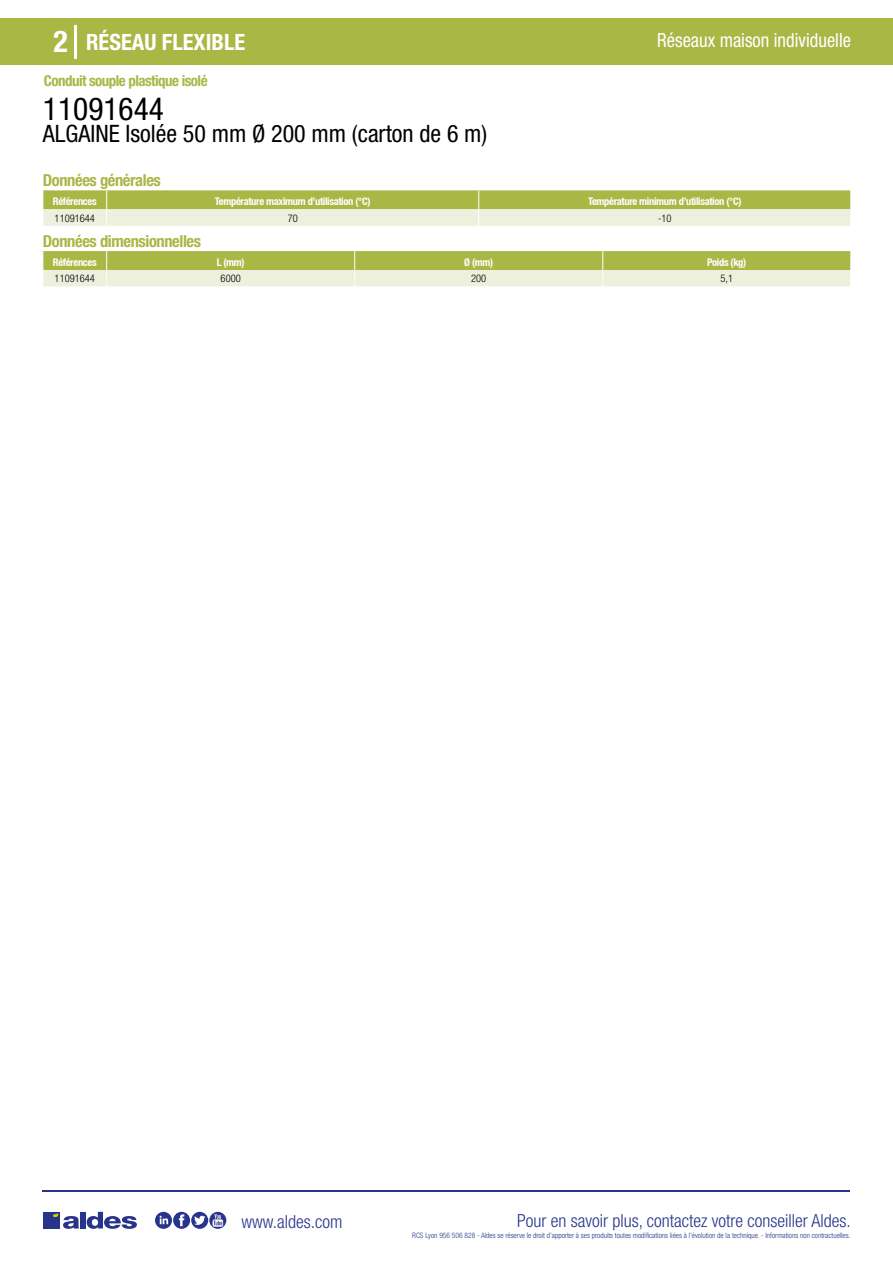
<style>
.page{position:relative;width:893px;height:1263px;background:#fff}
.page>*{position:absolute;margin:0;border:0;box-sizing:border-box;transform-origin:0 0}
.t1{font:condensed 31.5px "Helvetica Neue LT Std";color:#000}
.t2{font:700 condensed 30px "Helvetica Neue LT Std";color:#fff}
.t3{font:condensed 24px "Helvetica Neue LT Std";color:#000}
.t4{font:700 condensed 22.5px "Helvetica Neue LT Std";color:#fff}
.t5{font:condensed 19.5px "Helvetica Neue LT Std";color:#fff;scale:.95 1}
.t6{font:300 condensed 18px "Helvetica Neue";color:#28348b}
.t7{font:700 condensed 16.5px "Helvetica Neue LT Std";letter-spacing:-.025em;color:#a9b745}
.t8{font:700 condensed 15px "Helvetica Neue LT Std";letter-spacing:-.035em;color:#a9b745}
.t9{font:700 condensed 10.5px "Helvetica Neue";letter-spacing:-.03em;color:#fff}
.t10{font:300 condensed 10.5px "Helvetica Neue";color:#000}
.t11{font:300 condensed 7.5px "Helvetica Neue";color:#28348b}
</style>
<div class="page">
<div style="left:0;top:18px;width:893px;height:46px;background:#a9b745"></div>
<hr style="left:74px;top:25px;width:2px;height:33px;background:#fff">
<hr style="left:43px;top:1190px;width:807px;height:1px;background:#28348b">
<svg style="left:155px;top:1212px;width:71px;height:17px"></svg>
<div style="left:43px;top:1212px;width:17px;height:16px;background:#28348b"></div>
<div style="left:80px;top:1212px;width:6px;height:16px;background:#28348b"></div>
<svg style="left:87px;top:1212px;width:50px;height:17px"></svg>
<svg style="left:53px;top:1213px;width:26px;height:16px"></svg>
<svg style="left:43px;top:190px;width:808px;height:36px;background:#cad28e"></svg>
<svg style="left:43px;top:251px;width:808px;height:36px;background:#c9d28d"></svg>
<h2 class="t2" style="left:54px;top:24px;width:16px">2</h2>
<h3 class="t4" style="left:86px;top:28px;width:161px">RÉSEAU FLEXIBLE</h3>
<h3 class="t5" style="left:657px;top:29px;width:205px">Réseaux maison individuelle</h3>
<h3 class="t8" style="left:44px;top:71px;width:165px">Conduit souple plastique isolé</h3>
<h1 class="t1" style="left:43px;top:91px;width:122px">11091644</h1>
<h3 class="t3" style="left:43px;top:120px;width:446px">ALGAINE Isolée 50 mm Ø 200 mm (carton de 6 m)</h3>
<h3 class="t7" style="left:43px;top:170px;width:119px">Données générales</h3>
<h3 class="t9" style="left:53px;top:195px;width:45px">Références</h3>
<h3 class="t9" style="left:215px;top:195px;width:157px">Température maximum d’utilisation (°C)</h3>
<h3 class="t9" style="left:588px;top:195px;width:155px">Température minimum d’utilisation (°C)</h3>
<h3 class="t10" style="left:55px;top:212px;width:42px">11091644</h3>
<h3 class="t10" style="left:288px;top:212px;width:12px">70</h3>
<h3 class="t10" style="left:658px;top:212px;width:15px">-10</h3>
<h3 class="t7" style="left:43px;top:231px;width:160px">Données dimensionnelles</h3>
<h3 class="t9" style="left:53px;top:255px;width:45px">Références</h3>
<h3 class="t9" style="left:217px;top:255px;width:29px">L (mm)</h3>
<h3 class="t9" style="left:464px;top:255px;width:30px">Ø (mm)</h3>
<h3 class="t9" style="left:707px;top:255px;width:41px">Poids (kg)</h3>
<h3 class="t10" style="left:55px;top:273px;width:42px">11091644</h3>
<h3 class="t10" style="left:221px;top:273px;width:22px">6000</h3>
<h3 class="t10" style="left:471px;top:273px;width:17px">200</h3>
<h3 class="t10" style="left:720px;top:273px;width:14px">5,1</h3>
<h3 class="t6" style="left:241px;top:1211px;width:102px">www.aldes.com</h3>
<h3 class="t6" style="left:517px;top:1211px;width:335px">Pour en savoir plus, contactez votre conseiller Aldes.</h3>
<p class="t11" style="left:412px;top:1230px;width:440px">RCS Lyon 956 506 828 - Aldes se réserve le droit d’apporter à ses produits toutes modifications liées à l’évolution de la technique. - Informations non contractuelles.</p>
</div>
